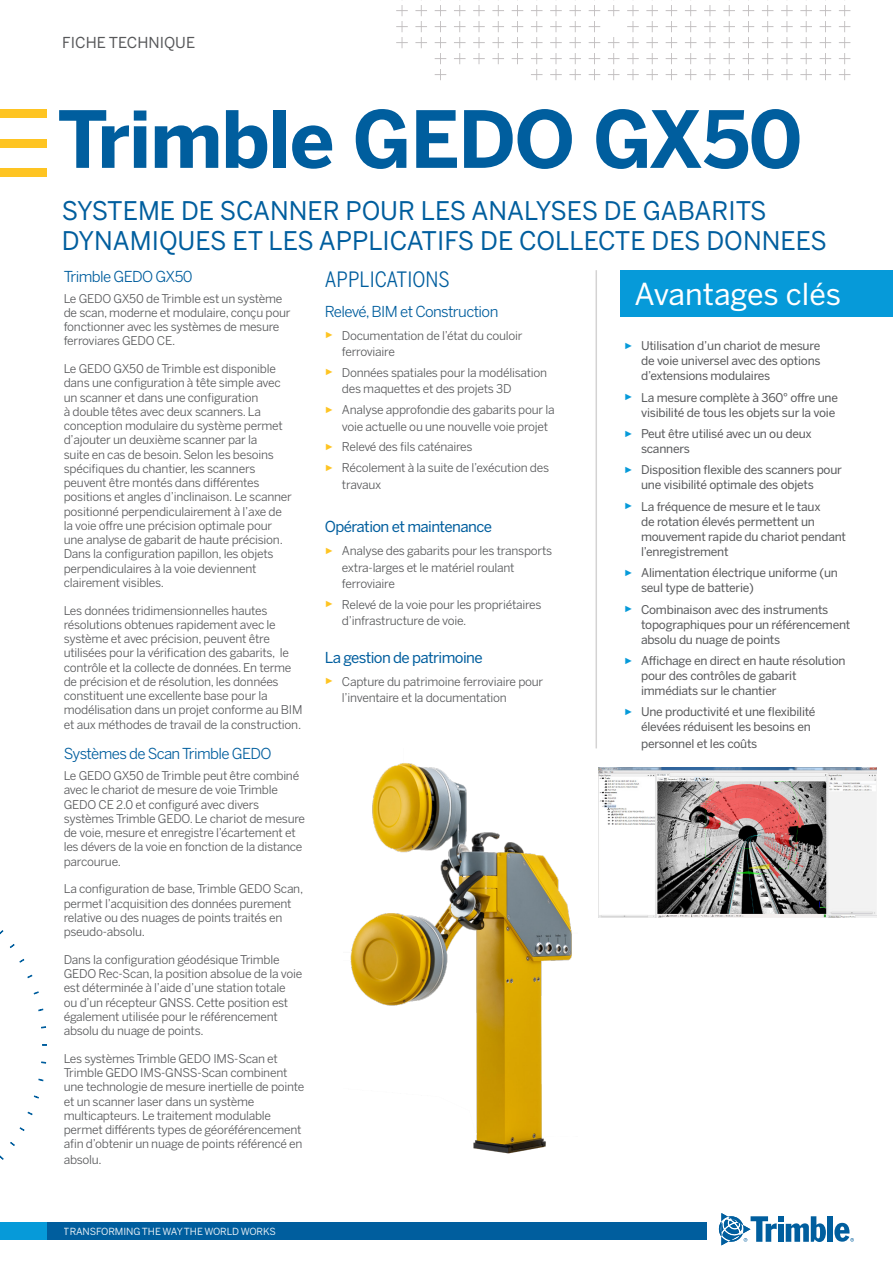
<style>
.page{position:relative;width:893px;height:1263px;background:#fff}
.page>*{position:absolute;margin:0;border:0;box-sizing:border-box;transform-origin:0 0}
.BlueMain{font:700 78px "Benton Sans";letter-spacing:-.02em;color:#005e9e}
.KeyFeaturesHeader1{font:30px "Benton Sans";letter-spacing:-.005em;color:#fff}
.BlueMainSub{font:25.5px/30.6px "Benton Sans";color:#005e9e}
.BodyHeading1_CAPS{font:21px "Benton Sans Condensed";color:#005e9e}
.SubSubhead{font:15px "Benton Sans";letter-spacing:-.04em;color:#005e9e}
.SubSubhead-2{font:15px "Benton Sans";letter-spacing:-.04em;color:#005e9e}
.DocType{font:15px "Benton Sans";color:#57585a}
.BodyTextFront{font:12px/14.2px "Benton Sans";letter-spacing:-.02em;color:#57585a}
.t1{font:12px/15px "Benton Sans";letter-spacing:-.02em;color:#57585a}
.t2{font:9.75px "Benton Sans";letter-spacing:-.01em;color:#fff}
.s1{font-family:"Arial";font-size:9px;color:#fec422}
.s2{font-family:"Arial";font-size:9px;color:#069ad9}
</style>
<div class="page">
<img style="left:350px;top:763px;width:222px;height:391px">
<svg style="left:396px;top:0;width:454px;height:80px"></svg>
<div style="left:0;top:110px;width:47px;height:8px;background:#fec422"></div>
<div style="left:0;top:139px;width:47px;height:8px;background:#fec422"></div>
<div style="left:0;top:168px;width:47px;height:8px;background:#fec422"></div>
<div style="left:827px;top:1216px;width:6px;height:26px;background:#005e9e"></div>
<svg style="left:719px;top:1213px;width:107px;height:32px"></svg>
<svg style="left:834px;top:1223px;width:20px;height:19px"></svg>
<div style="left:0;top:1222px;width:704px;height:17px;background:#069ad9"></div>
<div style="left:47px;top:1222px;width:659px;height:17px;background:#005e9e"></div>
<hr style="left:595px;top:270px;width:2px;height:478px;background:#d4d3d3">
<svg style="left:41px;top:1061px;width:5px;height:3px"></svg>
<svg style="left:38px;top:1078px;width:6px;height:3px"></svg>
<svg style="left:34px;top:1095px;width:5px;height:4px"></svg>
<svg style="left:27px;top:1111px;width:6px;height:4px"></svg>
<svg style="left:19px;top:1127px;width:6px;height:4px"></svg>
<svg style="left:10px;top:1142px;width:5px;height:4px"></svg>
<svg style="left:0;top:1155px;width:4px;height:5px"></svg>
<svg style="left:0;top:930px;width:4px;height:5px"></svg>
<svg style="left:10px;top:944px;width:5px;height:4px"></svg>
<svg style="left:19px;top:958px;width:6px;height:5px"></svg>
<svg style="left:27px;top:974px;width:6px;height:4px"></svg>
<svg style="left:33px;top:991px;width:6px;height:4px"></svg>
<svg style="left:38px;top:1008px;width:6px;height:3px"></svg>
<svg style="left:41px;top:1026px;width:5px;height:3px"></svg>
<img style="left:598px;top:767px;width:278px;height:151px">
<div style="left:621px;top:270px;width:272px;height:47px;background:#069ad9"></div>
<p class="DocType" style="left:62px;top:34px;width:134px">FICHE TECHNIQUE</p>
<p class="BlueMain" style="left:57px;top:90px;width:747px">Trimble GEDO GX50</p>
<p class="BlueMainSub" style="left:62px;top:195px;width:766px">SYSTEME DE SCANNER POUR LES ANALYSES DE GABARITS<br>DYNAMIQUES ET LES APPLICATIFS DE COLLECTE DES DONNEES</p>
<p class="SubSubhead" style="left:64px;top:268px;width:130px">Trimble GEDO GX50</p>
<p class="BodyTextFront" style="left:64px;top:291px;width:228px">Le GEDO GX50 de Trimble est un système de scan, moderne et modulaire, conçu pour fonctionner avec les systèmes de mesure ferroviares GEDO CE.</p>
<p class="BodyTextFront" style="left:64px;top:362px;width:230px">Le GEDO GX50 de Trimble est disponible dans une configuration à tête simple avec un scanner et dans une configuration<br>à double têtes avec deux scanners. La conception modulaire du système permet d’ajouter un deuxième scanner par la<br>suite en cas de besoin. Selon les besoins spécifiques du chantier, les scanners peuvent être montés dans différentes positions et angles d’inclinaison. Le scanner positionné perpendiculairement à l’axe de la voie offre une précision optimale pour une analyse de gabarit de haute précision.<br>Dans la configuration papillon, les objets perpendiculaires à la voie deviennent clairement visibles.</p>
<p class="BodyTextFront" style="left:64px;top:603px;width:240px">Les données tridimensionnelles hautes résolutions obtenues rapidement avec le système et avec précision, peuvent être utilisées pour la vérification des gabarits, le contrôle et la collecte de données. En terme de précision et de résolution, les données constituent une excellente base pour la modélisation dans un projet conforme au BIM et aux méthodes de travail de la construction.</p>
<p class="SubSubhead" style="left:64px;top:745px;width:209px">Systèmes de Scan Trimble GEDO</p>
<p class="BodyTextFront" style="left:64px;top:769px;width:243px">Le GEDO GX50 de Trimble peut être combiné avec le chariot de mesure de voie Trimble GEDO CE 2.0 et configuré avec divers systèmes Trimble GEDO. Le chariot de mesure de voie, mesure et enregistre l’écartement et les dévers de la voie en fonction de la distance parcourue.</p>
<p class="BodyTextFront" style="left:64px;top:882px;width:241px">La configuration de base, Trimble GEDO Scan, permet l’acquisition des données purement relative ou des nuages de points traités en pseudo-absolu.</p>
<p class="BodyTextFront" style="left:64px;top:952px;width:240px">Dans la configuration géodésique Trimble GEDO Rec-Scan, la position absolue de la voie est déterminée à l’aide d’une station totale<br>ou d’un récepteur GNSS. Cette position est également utilisée pour le référencement absolu du nuage de points.</p>
<p class="BodyTextFront" style="left:64px;top:1051px;width:242px">Les systèmes Trimble GEDO IMS-Scan et Trimble GEDO IMS-GNSS-Scan combinent une technologie de mesure inertielle de pointe et un scanner laser dans un système multicapteurs. Le traitement modulable permet différents types de géoréférencement afin d’obtenir un nuage de points référencé en</p>
<p class="BodyTextFront" style="left:64px;top:1153px;width:40px">absolu.</p>
<p class="BodyHeading1_CAPS" style="left:325px;top:266px;width:126px">APPLICATIONS</p>
<p class="SubSubhead" style="left:325px;top:302px;width:175px">Relevé, BIM et Construction</p>
<p class="BodyTextFront" style="left:342px;top:327px;width:182px;line-height:16.5px;text-indent:-17px"><span class="s1">►</span> Documentation de l’état du couloir ferroviaire</p>
<p class="BodyTextFront" style="left:342px;top:364px;width:207px;line-height:16.5px;text-indent:-17px"><span class="s1">►</span> Données spatiales pour la modélisation des maquettes et des projets 3D</p>
<p class="BodyTextFront" style="left:342px;top:401px;width:214px;line-height:16.5px;text-indent:-17px"><span class="s1">►</span> Analyse approfondie des gabarits pour la voie actuelle ou une nouvelle voie projet</p>
<p class="BodyTextFront" style="left:325px;top:440px;width:149px"><span class="s1">►</span> Relevé des fils caténaires</p>
<p class="BodyTextFront" style="left:342px;top:459px;width:209px;line-height:16.5px;text-indent:-17px"><span class="s1">►</span> Récolement à la suite de l’exécution des travaux</p>
<p class="SubSubhead-2" style="left:325px;top:518px;width:169px">Opération et maintenance</p>
<p class="BodyTextFront" style="left:342px;top:542px;width:212px;line-height:16.5px;text-indent:-17px"><span class="s1">►</span> Analyse des gabarits pour les transports extra-larges et le matériel roulant ferroviaire</p>
<p class="BodyTextFront" style="left:342px;top:596px;width:201px;line-height:16.5px;text-indent:-17px"><span class="s1">►</span> Relevé de la voie pour les propriétaires d’infrastructure de voie.</p>
<p class="SubSubhead-2" style="left:325px;top:648px;width:159px">La gestion de patrimoine</p>
<p class="BodyTextFront" style="left:342px;top:673px;width:203px;line-height:16.5px;text-indent:-17px"><span class="s1">►</span> Capture du patrimoine ferroviaire pour l’inventaire et la documentation</p>
<p class="t2" style="left:64px;top:1225px;width:214px">TRANSFORMING THE WAY THE WORLD WORKS</p>
<p class="KeyFeaturesHeader1" style="left:634px;top:276px;width:208px">Avantages clés</p>
<p class="t1" style="left:641px;top:338px;width:181px;text-align:justify;text-indent:-17px"><span class="s2">►</span> Utilisation d’un chariot de mesure de voie universel avec des options d’extensions modulaires</p>
<p class="t1" style="left:624px;top:390px;width:215px;text-align:right"><span class="s2">►</span> La mesure complète à 360° offre une visibilité de tous les objets sur la voie</p>
<p class="t1" style="left:641px;top:426px;width:172px;text-indent:-17px"><span class="s2">►</span> Peut être utilisé avec un ou deux scanners</p>
<p class="t1" style="left:641px;top:463px;width:202px;text-indent:-17px"><span class="s2">►</span> Disposition flexible des scanners pour une visibilité optimale des objets</p>
<p class="t1" style="left:641px;top:499px;width:207px;text-indent:-17px"><span class="s2">►</span> La fréquence de mesure et le taux<br>de rotation élevés permettent un mouvement rapide du chariot pendant l’enregistrement</p>
<p class="t1" style="left:641px;top:565px;width:198px;text-indent:-17px"><span class="s2">►</span> Alimentation électrique uniforme (un seul type de batterie)</p>
<p class="t1" style="left:641px;top:602px;width:211px;text-indent:-17px"><span class="s2">►</span> Combinaison avec des instruments topographiques pour un référencement absolu du nuage de points</p>
<p class="t1" style="left:641px;top:653px;width:206px;text-indent:-17px"><span class="s2">►</span> Affichage en direct en haute résolution pour des contrôles de gabarit immédiats sur le chantier</p>
<p class="t1" style="left:641px;top:705px;width:176px;text-indent:-17px"><span class="s2">►</span> Une productivité et une flexibilité élevées réduisent les besoins en</p>
<p class="t1" style="left:641px;top:736px;width:118px">personnel et les coûts</p>
</div>
